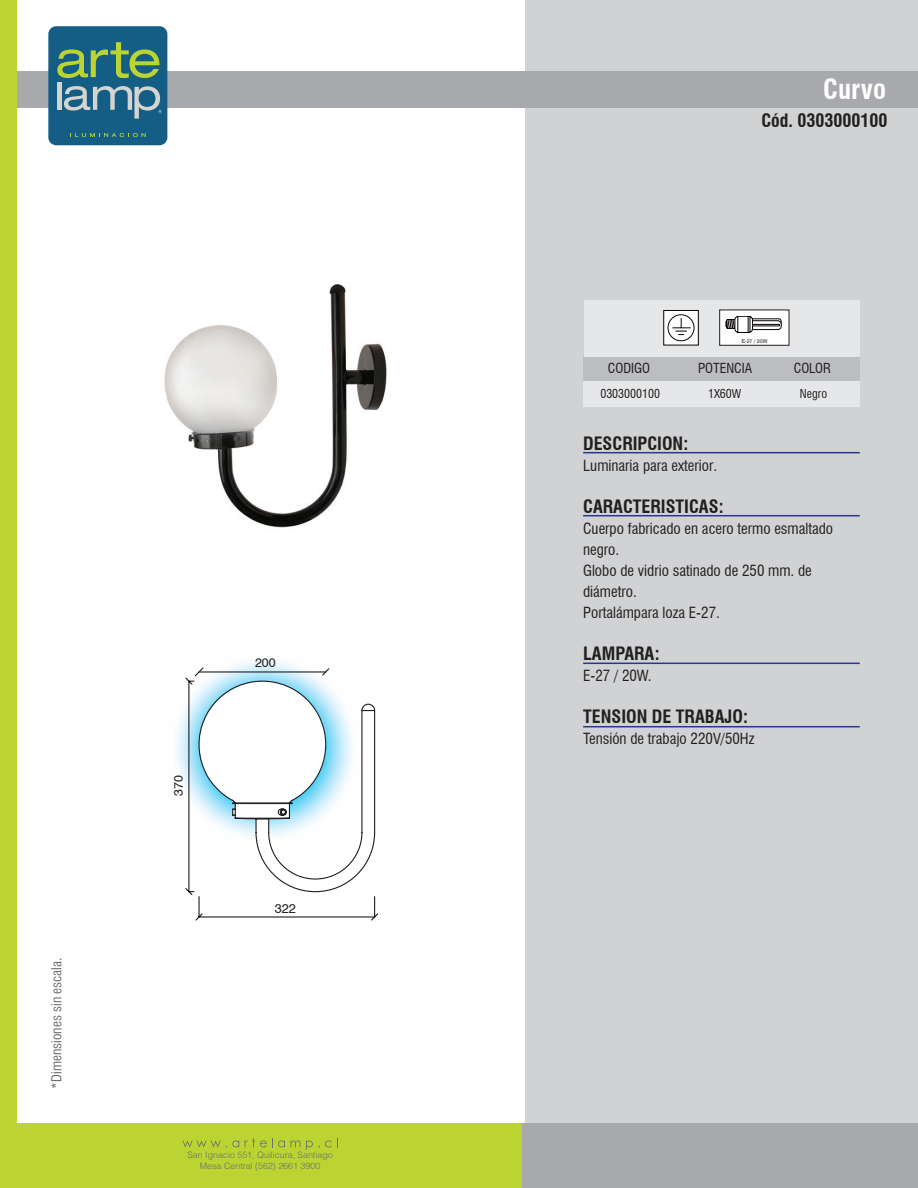
<style>
.page{position:relative;width:918px;height:1188px;background:#fff}
.page>*{position:absolute;margin:0;border:0;box-sizing:border-box;transform-origin:0 0}
.t1{font:700 condensed 27px "Swiss 721 BT";color:#fff}
.t2{font:700 condensed 18px "Swiss 721 BT";color:#231f20}
.t3{font:condensed 15px/21px "Swiss 721 BT";color:#231f20}
.t4{font:condensed 13.5px "Swiss 721 BT";color:#6c6d70}
.t5{font:condensed 13.5px "Swiss 721 BT";color:#231f20}
.t6{font:12.9px "Swiss 721 BT";color:#231f20}
.t7{font:12.6px "Swiss 721 BT";color:#231f20}
.t8{font:condensed 12px "Swiss 721 BT";color:#231f20}
.t9{font:300 8.85px/10.6px "Helvetica";color:#6c6d70;text-align:center}
.t10{font:5.25px "Swiss 721 BT";color:#231f20}
</style>
<div class="page">
<div style="left:526px;top:0;width:392px;height:1126px;background:#d1d2d4"></div>
<div style="left:16px;top:71px;width:902px;height:36px;background:#a8a9ad"></div>
<div style="left:522px;top:1124px;width:396px;height:64px;background:#a8a9ad"></div>
<div style="left:0;top:1124px;width:522px;height:64px;background:#bbd431"></div>
<div style="left:0;top:0;width:16px;height:1188px;background:#bbd431"></div>
<div style="left:48px;top:26px;width:119px;height:119px;background:#145e86;border-radius:8px"></div>
<svg style="left:57px;top:42px;width:102px;height:36px"></svg>
<div style="left:57px;top:83px;width:5px;height:27px;background:#d4d5d1"></div>
<svg style="left:70px;top:133px;width:76px;height:4px"></svg>
<svg style="left:64px;top:86px;width:98px;height:33px"></svg>
<svg style="left:182px;top:1140px;width:57px;height:7px"></svg>
<svg style="left:245px;top:1138px;width:40px;height:9px"></svg>
<svg style="left:291px;top:1140px;width:9px;height:7px"></svg>
<svg style="left:306px;top:1138px;width:32px;height:12px"></svg>
<div style="left:583px;top:356px;width:277px;height:25px;background:#bcbdc0"></div>
<div style="left:583px;top:381px;width:277px;height:26px;background:#e6e7e9"></div>
<hr style="left:583px;top:515px;width:277px;height:1px;background:#283890">
<hr style="left:583px;top:663px;width:277px;height:1px;background:#283890">
<hr style="left:583px;top:452px;width:277px;height:1px;background:#283890">
<hr style="left:583px;top:726px;width:277px;height:1px;background:#283890">
<div style="left:584px;top:300px;width:276px;height:57px;background:#e6e7e9"></div>
<div style="left:663px;top:310px;width:36px;height:35px;background:#fff;border:1px solid #080302"></div>
<svg style="left:667px;top:314px;width:28px;height:28px"></svg>
<div style="left:719px;top:310px;width:70px;height:36px;background:#fff;border:1px solid #231f20"></div>
<svg style="left:726px;top:316px;width:56px;height:17px"></svg>
<svg style="left:176px;top:660px;width:202px;height:261px"></svg>
<img style="left:164px;top:284px;width:223px;height:244px">
<p class="t4" style="left:48px;top:1089px;width:133px;rotate:-90deg">*Dimensiones sin escala.</p>
<p class="t7" style="left:171px;top:796px;width:22px;rotate:-90deg">370</p>
<p class="t7" style="left:255px;top:655px;width:22px">200</p>
<p class="t6" style="left:275px;top:900px;width:23px">322</p>
<p class="t9" style="left:188px;top:1150px;width:147px">San Ignacio 551, Quilicura, Santiago<br>Mesa Central (562) 2661 3900</p>
<h1 class="t1" style="left:823px;top:73px;width:64px">Curvo</h1>
<p class="t2" style="left:761px;top:110px;width:128px">Cód. 0303000100</p>
<p class="t5" style="left:608px;top:360px;width:44px">CODIGO</p>
<p class="t8" style="left:600px;top:386px;width:61px">0303000100</p>
<p class="t10" style="left:742px;top:338px;width:27px">E-27 / 20W</p>
<p class="t5" style="left:698px;top:360px;width:56px">POTENCIA</p>
<p class="t8" style="left:708px;top:386px;width:35px">1X60W</p>
<p class="t5" style="left:794px;top:360px;width:39px">COLOR</p>
<p class="t8" style="left:800px;top:386px;width:29px">Negro</p>
<p class="t2" style="left:583px;top:432px;width:107px">DESCRIPCION:</p>
<p class="t3" style="left:583px;top:455px;width:136px">Luminaria para exterior.</p>
<p class="t2" style="left:583px;top:495px;width:142px">CARACTERISTICAS:</p>
<p class="t3" style="left:583px;top:518px;width:252px">Cuerpo fabricado en acero termo esmaltado negro.<br>Globo de vidrio satinado de 250 mm. de diámetro.<br>Portalámpara loza E-27.</p>
<p class="t2" style="left:583px;top:642px;width:78px">LAMPARA:</p>
<p class="t3" style="left:583px;top:665px;width:70px">E-27 / 20W.</p>
<p class="t2" style="left:583px;top:705px;width:166px">TENSION DE TRABAJO:</p>
<p class="t3" style="left:583px;top:728px;width:173px">Tensión de trabajo 220V/50Hz</p>
</div>
